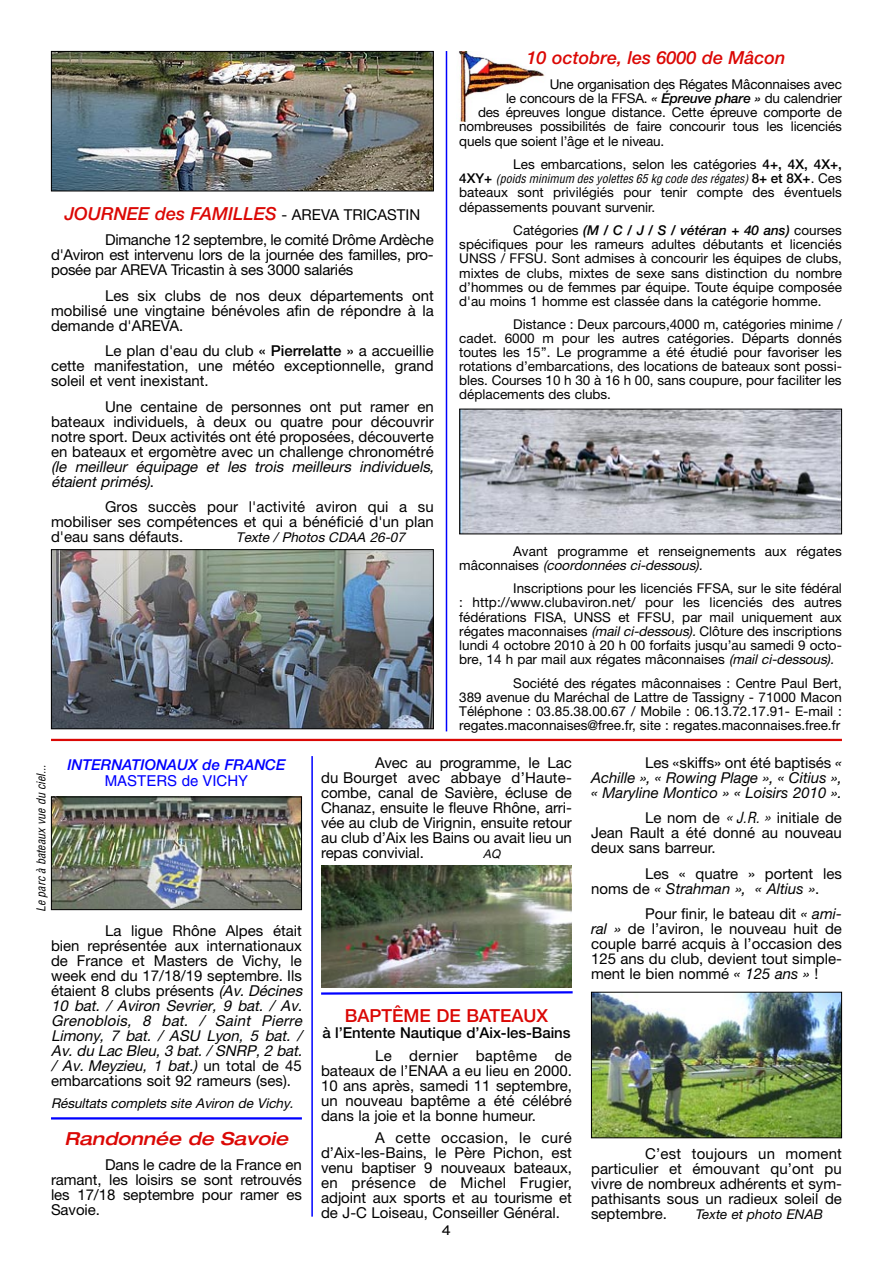
<style>
.page{position:relative;width:893px;height:1263px;background:#fff}
.page>*{position:absolute;margin:0;border:0;box-sizing:border-box;transform-origin:0 0}
.t1{font:italic 500 18px "Helvetica Neue";color:#db0805}
.t2{font:italic 500 expanded 18px "Helvetica Neue";color:#db0805}
.t3{font:500 18px "Helvetica Neue";color:#db0805}
.t4{font:15px/15px "Helvetica Neue";color:#000;text-align:justify}
.t5{font:italic 15px/15px "Helvetica Neue";color:#000;text-align:justify}
.t6{font:italic 15px/15px "Helvetica Neue";color:#000}
.t7{font:500 15px "Helvetica Neue";letter-spacing:-.005em;color:#000}
.t8{font:italic 500 15px "Helvetica Neue";color:#00f}
.t9{font:15px "Helvetica";color:#00f}
.t10{font:13.5px/14.2px "Helvetica Neue";color:#000;text-align:justify}
.t11{font:italic 13.5px "Helvetica Neue";letter-spacing:.01em;color:#000}
.t12{font:italic 13.5px "Helvetica Neue";color:#000}
.t13{font:expanded 13.5px "Helvetica Neue";color:#000}
.t14{font:italic condensed 12px "Helvetica";color:#000}
.t15{font:italic 12px "Helvetica Neue";color:#000}
.s1{font-weight:400;font-style:normal;font-size:15px;color:#000}
.s2{font-weight:500}
.s3{font-style:normal}
.s4{font-weight:500;font-style:italic}
.s5{font-family:"Helvetica Neue";font-weight:500;font-style:normal;font-stretch:normal;font-size:13.5px}
.s6{font-family:"Helvetica Neue";font-style:normal;font-stretch:normal;font-size:13.5px}
.s7{font-style:italic}
.s8{font-family:"Helvetica";font-style:italic;font-stretch:condensed}
</style>
<div class="page">
<img style="left:53px;top:53px;width:379px;height:136px">
<div style="left:51px;top:51px;width:383px;height:140px;border:1px solid #000"></div>
<img style="left:53px;top:551px;width:379px;height:176px">
<div style="left:51px;top:549px;width:383px;height:180px;border:1px solid #000"></div>
<hr style="left:446px;top:51px;width:1px;height:680px;background:#00f">
<hr style="left:51px;top:739px;width:791px;height:2px;background:#db0805">
<img style="left:459px;top:51px;width:86px;height:70px">
<img style="left:461px;top:411px;width:379px;height:121px">
<img style="left:593px;top:994px;width:247px;height:142px">
<div style="left:591px;top:992px;width:251px;height:146px;border:1px solid #000"></div>
<hr style="left:311px;top:756px;width:2px;height:460px;background:#00f">
<img style="left:53px;top:798px;width:247px;height:110px">
<div style="left:51px;top:796px;width:251px;height:114px;border:1px solid #000"></div>
<svg style="left:321px;top:991px;width:252px;height:4px"></svg>
<img style="left:321px;top:865px;width:251px;height:123px">
<hr style="left:51px;top:1117px;width:251px;height:2px;background:#00f">
<p class="t1" style="left:65px;top:207px;width:357px">JOURNEE des FAMILLES <span class="s1">- AREVA TRICASTIN</span></p>
<p class="t4" style="left:51px;top:234px;width:384px;text-indent:54px">Dimanche 12 septembre, le comité Drôme Ardèche d'Aviron est intervenu lors de la journée des familles, pro&shy;posée par AREVA Tricastin à ses 3000 salariés</p>
<p class="t4" style="left:51px;top:290px;width:384px;text-indent:54px">Les six clubs de nos deux départements ont mobilisé une vingtaine bénévoles afin de répondre à la demande d'AREVA.</p>
<p class="t4" style="left:51px;top:345px;width:384px;text-indent:54px">Le plan d'eau du club <span class="s2">« Pierrelatte »</span> a accueillie cette manifestation, une météo exceptionnelle, grand soleil et vent inexistant.</p>
<p class="t4" style="left:51px;top:401px;width:384px;text-indent:54px">Une centaine de personnes ont put ramer en bateaux individuels, à deux ou quatre pour découvrir notre sport. Deux activités ont été proposées, découverte en bateaux et ergomètre avec un challenge chronométré</p>
<p class="t6" style="left:51px;top:461px;width:387px">(le meilleur équipage et les trois meilleurs individuels, étaient primés)<span class="s3">.</span></p>
<p class="t4" style="left:51px;top:501px;width:384px;text-indent:54px">Gros succès pour l'activité aviron qui a su mobiliser ses compétences et qui a bénéficié d'un plan d'eau sans défauts.</p>
<p class="t11" style="left:236px;top:533px;width:173px">Texte / Photos CDAA 26-07</p>
<p class="t1" style="left:527px;top:51px;width:260px">10 octobre, les 6000 de Mâcon</p>
<p class="t10" style="left:550px;top:78px;width:294px">Une organisation des Régates Mâconnaises avec</p>
<p class="t10" style="left:506px;top:92px;width:337px">le concours de la FFSA. <span class="s4">« Épreuve phare »</span> du calendrier</p>
<p class="t10" style="left:478px;top:107px;width:365px">des épreuves longue distance. Cette épreuve comporte de</p>
<p class="t10" style="left:459px;top:121px;width:384px">nombreuses possibilités de faire concourir tous les licenciés</p>
<p class="t10" style="left:459px;top:135px;width:207px">quels que soient l’âge et le niveau.</p>
<p class="t10" style="left:513px;top:158px;width:330px">Les embarcations, selon les catégories <span class="s2">4+, 4X, 4X+,</span></p>
<p class="t14" style="left:459px;top:174px;width:384px"><span class="s5">4 XY +</span> (poids minimum des yolettes 65 kg code des régates) <span class="s5">8 + e t 8 X +</span> <span class="s6">. C e s</span></p>
<p class="t10" style="left:459px;top:187px;width:384px">bateaux sont privilégiés pour tenir compte des éventuels dépassements pouvant survenir.</p>
<p class="t10" style="left:459px;top:224px;width:384px;text-indent:54px">Catégories <span class="s4">(M / C / J / S / vétéran + 40 ans)</span> courses spécifiques pour les rameurs adultes débutants et licenciés UNSS / FFSU. Sont admises à concourir les équipes de clubs, mixtes de clubs, mixtes de sexe sans distinction du nombre d’hommes ou de femmes par équipe. Toute équipe composée d'au moins 1 homme est classée dans la catégorie homme.</p>
<p class="t10" style="left:459px;top:319px;width:384px;text-indent:54px">Distance : Deux parcours,4000 m, catégories minime / cadet. 6000 m pour les autres catégories. Départs donnés toutes les 15’’. Le programme a été étudié pour favoriser les rotations d’embarcations, des locations de bateaux sont possi&shy;bles. Courses 10 h 30 à 16 h 00, sans coupure, pour faciliter les déplacements des clubs.</p>
<p class="t10" style="left:459px;top:545px;width:384px;text-indent:54px">Avant programme et renseignements aux régates m â c o n n a i s e s <span class="s7">(coordonnées ci-dessous).</span></p>
<p class="t10" style="left:459px;top:582px;width:384px;text-indent:54px">Inscriptions pour les licenciés FFSA, sur le site fédéral : http://www.clubaviron.net/ pour les licenciés des autres fédérations FISA, UNSS et FFSU, par mail uniquement aux régates maconnaises <span class="s7">(mail ci-dessous).</span>Clôture des inscriptions lundi 4 octobre 2010 à 20 h 00 forfaits jusqu’au samedi 9 octo&shy;bre, 14 h par mail aux régates mâconnaises <span class="s7">(mail ci-dessous).</span></p>
<p class="t10" style="left:459px;top:677px;width:384px;text-indent:54px">Société des régates mâconnaises : Centre Paul Bert, 389 avenue du Maréchal de Lattre de Tassigny - 71000 Macon Téléphone : 03.85.38.00.67 / Mobile : 06.13.72.17.91- E-mail : regates.maconnaises@free.fr, site : regates.maconnaises.free.fr</p>
<p class="t14" style="left:36px;top:912px;width:151px;rotate:-90deg">Le parc à bateaux vue du ciel...</p>
<p class="t8" style="left:67px;top:759px;width:220px">INTERNATIONAUX de FRANCE</p>
<p class="t9" style="left:105px;top:776px;width:145px">MASTERS de VICHY</p>
<p class="t4" style="left:51px;top:924px;width:256px;text-align:left;text-indent:54px">La ligue Rhône Alpes était bien représentée aux internationaux de France et Masters de Vichy, le week end du 17/18/19 septembre. Ils étaient 8 clubs présents <span class="s7">(Av. Décines 10 bat. / Aviron Sevrier, 9 bat. / Av.<br>Grenoblois, 8 bat. / Saint Pierre Limony, 7 bat. / ASU Lyon, 5 bat. / Av. du Lac Bleu, 3 bat. / SNRP, 2 bat. / Av. Meyzieu, 1 bat.)</span> u n t o t a l d e 4 5 embarcations soit 92 rameurs (ses).</p>
<p class="t11" style="left:51px;top:1099px;width:246px">Résultats complets site Aviron de Vichy.</p>
<p class="t2" style="left:65px;top:1132px;width:229px">Randonnée de Savoie</p>
<p class="t4" style="left:51px;top:1159px;width:252px;text-indent:54px">Dans le cadre de la France en ramant, les loisirs se sont retrouvés les 17/18 septembre pour ramer es Savoie.</p>
<p class="t4" style="left:321px;top:756px;width:252px;text-indent:54px">Avec au programme, le Lac du Bourget avec abbaye d’Haute&shy;combe, canal de Savière, écluse de Chanaz, ensuite le fleuve Rhône, arri&shy;vée au club de Virignin, ensuite retour au club d’Aix les Bains ou avait lieu un repas convivial.</p>
<p class="t15" style="left:483px;top:849px;width:21px">AQ</p>
<p class="t3" style="left:345px;top:1009px;width:205px">BAPTÊME DE BATEAUX</p>
<p class="t7" style="left:322px;top:1028px;width:250px">à l’Entente Nautique d’Aix-les-Bains</p>
<p class="t4" style="left:321px;top:1049px;width:252px;text-indent:54px">Le dernier baptême de bateaux de l’ENAA a eu lieu en 2000.<br>10 ans après, samedi 11 septembre, un nouveau baptême a été célébré dans la joie et la bonne humeur.</p>
<p class="t4" style="left:321px;top:1132px;width:252px;text-indent:54px">A cette occasion, le curé d’Aix-les-Bains, le Père Pichon, est venu baptiser 9 nouveaux bateaux, en présence de Michel Frugier, adjoint aux sports et au tourisme et de J-C Loiseau, Conseiller Général.</p>
<p class="t13" style="left:442px;top:1225px;width:11px">4</p>
<p class="t5" style="left:591px;top:756px;width:252px;text-indent:54px"><span class="s3">Les «skiffs» ont été baptisés</span> « Achille », « Rowing Plage », « Citius », « Maryline Montico » « Loisirs 2010 ».</p>
<p class="t4" style="left:591px;top:812px;width:252px;text-indent:54px">Le nom de <span class="s8">«J.R.»</span> initiale de Jean Rault a été donné au nouveau deux sans barreur.</p>
<p class="t4" style="left:591px;top:867px;width:252px;text-indent:54px">Les « quatre » portent les noms de <span class="s7">« Strahman », « Altius »</span>.</p>
<p class="t4" style="left:591px;top:908px;width:252px;text-indent:54px">Pour finir, le bateau dit <span class="s7">« ami&shy;ral »</span> de l’aviron, le nouveau huit de couple barré acquis à l’occasion des 125 ans du club, devient tout simple&shy;ment le bien nommé <span class="s7">« 125 ans »</span> !</p>
<p class="t4" style="left:591px;top:1148px;width:252px;text-indent:54px">C’est toujours un moment particulier et émouvant qu’ont pu vivre de nombreux adhérents et sym&shy;pathisants sous un radieux soleil de septembre.</p>
<p class="t12" style="left:696px;top:1209px;width:129px">Texte et photo ENAB</p>
</div>
